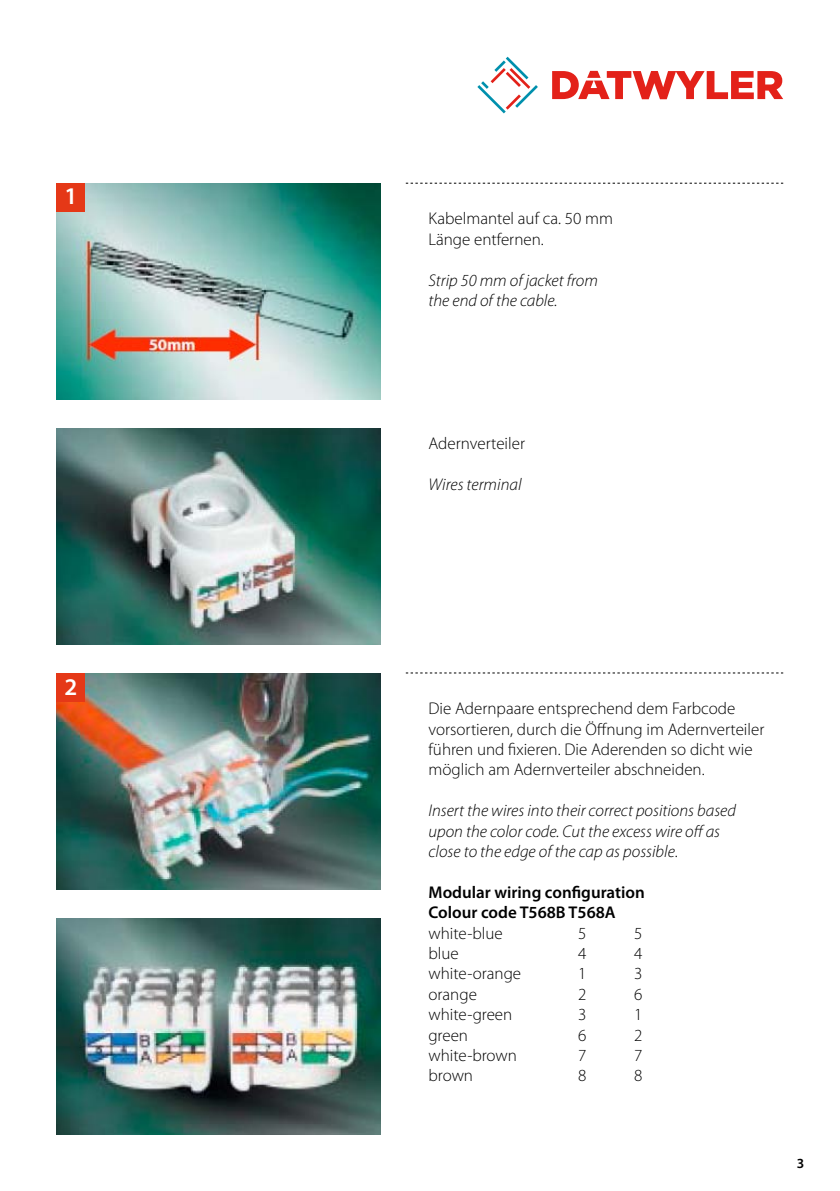
<style>
.page{position:relative;width:840px;height:1191px;background:#fff}
.page>*{position:absolute;margin:0;border:0;box-sizing:border-box;transform-origin:0 0}
.t1{font:600 24px "Myriad Pro";color:#fff}
.t2{font:300 17px/20.4px "Myriad Pro";color:#000}
.t3{font:italic 300 17px/20.4px "Myriad Pro";color:#000}
.t4{font:600 17px/20.4px "Myriad Pro";color:#000}
.t5{font:600 14px "Myriad Pro";color:#000}
.s1{font-style:normal}
</style>
<div class="page">
<img style="left:57px;top:183px;width:323px;height:216px">
<div style="left:57px;top:183px;width:28px;height:29px;background:#e53817"></div>
<img style="left:57px;top:673px;width:323px;height:216px">
<div style="left:57px;top:673px;width:28px;height:29px;background:#e53817"></div>
<img style="left:57px;top:429px;width:323px;height:216px">
<img style="left:57px;top:918px;width:323px;height:216px">
<svg style="left:405px;top:183px;width:377px;height:1px"></svg>
<svg style="left:405px;top:672px;width:377px;height:1px"></svg>
<svg style="left:477px;top:57px;width:60px;height:56px"></svg>
<svg style="left:552px;top:71px;width:230px;height:28px"></svg>
<h1 class="t1" style="left:64px;top:181px;width:14px">1</h1>
<h1 class="t1" style="left:64px;top:671px;width:14px">2</h1>
<p class="t2" style="left:428px;top:208px;width:186px">Kabelmantel auf ca. 50 mm<br>Länge entfernen.</p>
<p class="t3" style="left:428px;top:269px;width:171px">Strip 50 mm of jacket from the end of the cable.</p>
<p class="t2" style="left:428px;top:433px;width:98px">Adernverteiler</p>
<p class="t3" style="left:428px;top:473px;width:94px">Wires terminal</p>
<p class="t2" style="left:428px;top:698px;width:337px">Die Adernpaare entsprechend dem Farbcode vorsortieren, durch die Öffnung im Adernverteiler führen und fixieren. Die Aderenden so dicht wie möglich am Adernverteiler abschneiden.</p>
<p class="t3" style="left:428px;top:800px;width:309px">Insert the wires into their correct positions based upon the color code. Cut the excess wire off as close to the edge of the cap as possible<span class="s1">.</span></p>
<p class="t4" style="left:428px;top:881px;width:218px">Modular wiring configuration<br>Colour code T568B T568A</p>
<p class="t2" style="left:428px;top:922px;width:76px">white-blue</p>
<p class="t2" style="left:577px;top:922px;width:10px">5</p>
<p class="t2" style="left:633px;top:922px;width:10px">5</p>
<p class="t2" style="left:428px;top:943px;width:32px">blue</p>
<p class="t2" style="left:577px;top:943px;width:10px">4</p>
<p class="t2" style="left:633px;top:943px;width:10px">4</p>
<p class="t2" style="left:428px;top:963px;width:94px">white-orange</p>
<p class="t2" style="left:577px;top:963px;width:10px">1</p>
<p class="t2" style="left:633px;top:963px;width:10px">3</p>
<p class="t2" style="left:428px;top:983px;width:50px">orange</p>
<p class="t2" style="left:577px;top:983px;width:10px">2</p>
<p class="t2" style="left:633px;top:983px;width:10px">6</p>
<p class="t2" style="left:428px;top:1004px;width:85px">white-green</p>
<p class="t2" style="left:577px;top:1004px;width:10px">3</p>
<p class="t2" style="left:633px;top:1004px;width:10px">1</p>
<p class="t2" style="left:428px;top:1024px;width:41px">green</p>
<p class="t2" style="left:577px;top:1024px;width:10px">6</p>
<p class="t2" style="left:633px;top:1024px;width:10px">2</p>
<p class="t2" style="left:428px;top:1045px;width:90px">white-brown</p>
<p class="t2" style="left:577px;top:1045px;width:10px">7</p>
<p class="t2" style="left:633px;top:1045px;width:10px">7</p>
<p class="t2" style="left:428px;top:1065px;width:46px">brown</p>
<p class="t2" style="left:577px;top:1065px;width:10px">8</p>
<p class="t2" style="left:633px;top:1065px;width:10px">8</p>
<p class="t5" style="left:796px;top:1154px;width:9px">3</p>
</div>
